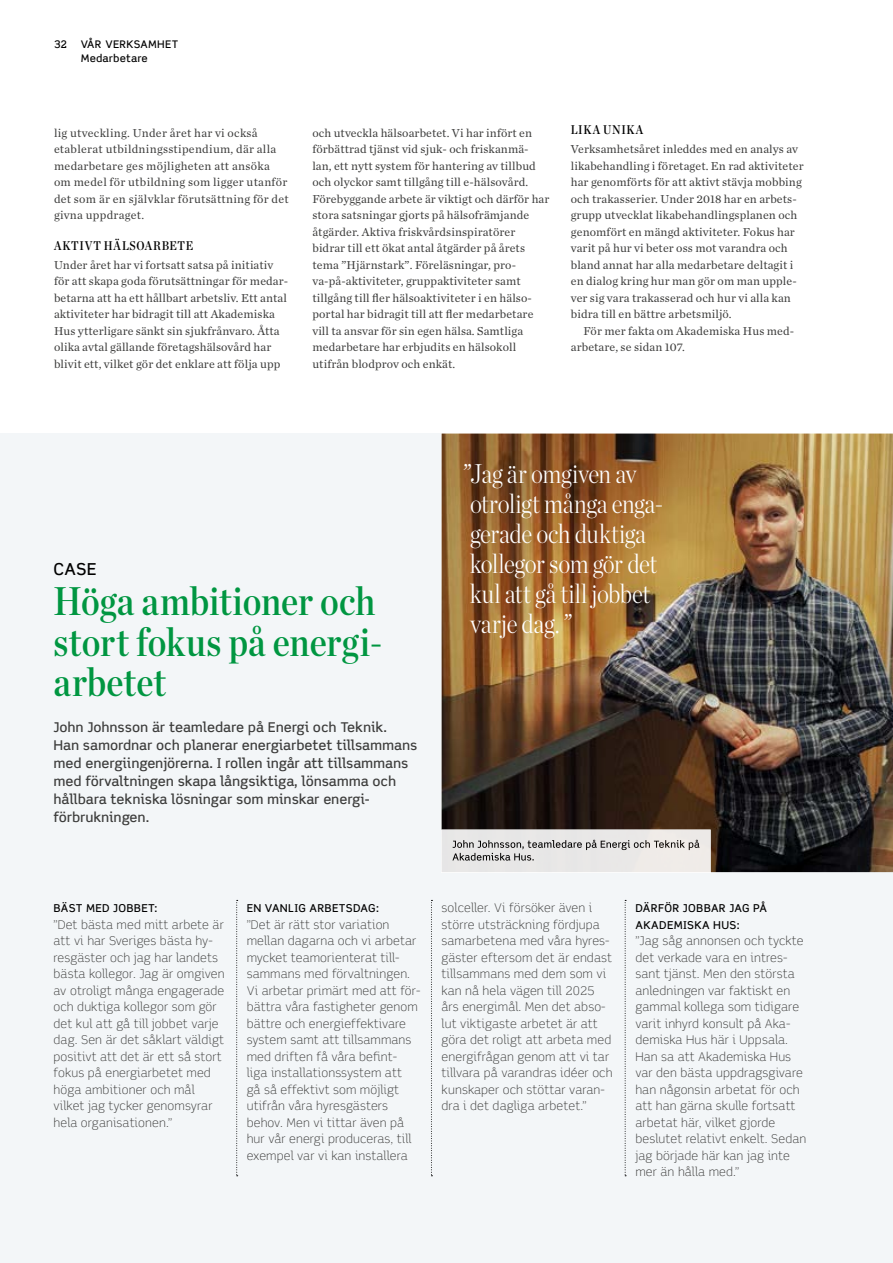
<style>
.page{position:relative;width:893px;height:1263px;background:#fff}
.page>*{position:absolute;margin:0;border:0;box-sizing:border-box;transform-origin:0 0}
.t1{font:40.5px/40.5px "Chronicle Deck Cond Semi";color:#009641}
.t2{font:300 27px/30px "Chronicle Disp Cond";letter-spacing:-.015em;color:#fff}
.t3{font:16.5px "Scene AH Medium";color:#000}
.t4{font:13.5px/18px "Scene AH Medium";letter-spacing:-.01em;color:#3c3c3b}
.t5{font:12.75px "Chronicle Deck Cond Semi";letter-spacing:.05em;color:#000}
.t6{font:12px/16.5px "Chronicle Text G1";letter-spacing:.01em;color:#3c3c3b}
.t7{font:12px/16.5px "Scene AH Light";letter-spacing:.01em;color:#3c3c3b}
.t8{font:10.8px/16.5px "Scene AH Medium";letter-spacing:.03em;color:#000}
.t9{font:10.5px/13.5px "Scene AH Medium";letter-spacing:.01em;color:#000}
</style>
<div class="page">
<div style="left:0;top:434px;width:893px;height:829px;background:#f3f6f8"></div>
<img style="left:442px;top:434px;width:451px;height:438px">
<svg style="left:236px;top:900px;width:2px;height:276px"></svg>
<svg style="left:431px;top:900px;width:1px;height:276px"></svg>
<svg style="left:625px;top:900px;width:1px;height:276px"></svg>
<div style="left:442px;top:830px;width:269px;height:42px;background:#e9e8e7"></div>
<img style="left:452px;top:840px;width:248px;height:10px">
<img style="left:452px;top:853px;width:82px;height:8px">
<p class="t9" style="left:54px;top:38px;width:15px">32</p>
<p class="t9" style="left:81px;top:38px;width:99px">VÅR VERKSAMHET<br>Medarbetare</p>
<p class="t6" style="left:54px;top:124px;width:236px">lig utveckling. Under året har vi också etablerat utbildningsstipendium, där alla medarbetare ges möjligheten att ansöka om medel för utbildning som ligger utanför det som är en självklar förutsättning för det givna uppdraget.</p>
<p class="t5" style="left:54px;top:236px;width:141px">AKTIVT HÄLSOARBETE</p>
<p class="t6" style="left:54px;top:256px;width:236px">Under året har vi fortsatt satsa på initiativ för att skapa goda förutsättningar för medar&shy;betarna att ha ett hållbart arbetsliv. Ett antal aktiviteter har bidragit till att Akademiska Hus ytterligare sänkt sin sjukfrånvaro. Åtta olika avtal gällande företagshälsovård har blivit ett, vilket gör det enklare att följa upp</p>
<p class="t6" style="left:312px;top:124px;width:239px">och utveckla hälsoarbetet. Vi har infört en förbättrad tjänst vid sjuk- och friskanmä&shy;lan, ett nytt system för hantering av tillbud och olyckor samt tillgång till e-hälsovård.<br>Förebyggande arbete är viktigt och därför har stora satsningar gjorts på hälsofrämjande åtgärder. Aktiva friskvårdsinspiratörer bidrar till ett ökat antal åtgärder på årets tema ”Hjärnstark”. Föreläsningar, pro&shy;va-på-aktiviteter, gruppaktiviteter samt tillgång till fler hälsoaktiviteter i en hälso&shy;portal har bidragit till att fler medarbetare vill ta ansvar för sin egen hälsa. Samtliga medarbetare har erbjudits en hälsokoll utifrån blodprov och enkät.</p>
<p class="t5" style="left:571px;top:120px;width:74px">LIKA UNIKA</p>
<p class="t6" style="left:571px;top:140px;width:234px">Verksamhetsåret inleddes med en analys av likabehandling i företaget. En rad aktiviteter har genomförts för att aktivt stävja mobbing och trakasserier. Under 2018 har en arbets&shy;grupp utvecklat likabehandlingsplanen och genomfört en mängd aktiviteter. Fokus har varit på hur vi beter oss mot varandra och bland annat har alla medarbetare deltagit i en dialog kring hur man gör om man upple&shy;ver sig vara trakasserad och hur vi alla kan bidra till en bättre arbetsmiljö.</p>
<p class="t6" style="left:571px;top:322px;width:225px;text-indent:13px">För mer fakta om Akademiska Hus med&shy;arbetare, se sidan 107.</p>
<h3 class="t3" style="left:54px;top:558px;width:44px">CASE</h3>
<h1 class="t1" style="left:54px;top:578px;width:330px">Höga ambitioner och stort fokus på energi&shy;arbetet</h1>
<p class="t4" style="left:54px;top:718px;width:365px">John Johnsson är teamledare på Energi och Teknik.<br>Han samordnar och planerar energiarbetet tillsammans med energiingenjörerna. I rollen ingår att tillsammans med förvaltningen skapa långsiktiga, lönsamma och hållbara tekniska lösningar som minskar energi&shy;förbrukningen.</p>
<h2 class="t2" style="left:463px;top:457px;width:202px">” Jag är omgiven av otroligt många enga&shy;gerade och duktiga kollegor som gör det kul att gå till jobbet varje dag. ”</h2>
<p class="t8" style="left:54px;top:900px;width:105px">BÄST MED JOBBET:</p>
<p class="t7" style="left:54px;top:916px;width:173px">”Det bästa med mitt arbete är att vi har Sveriges bästa hy&shy;resgäster och jag har landets bästa kollegor. Jag är omgiven av otroligt många engagerade och duktiga kollegor som gör det kul att gå till jobbet varje dag. Sen är det såklart väldigt positivt att det är ett så stort fokus på energiarbetet med höga ambitioner och mål vilket jag tycker genomsyrar hela organisationen.”</p>
<p class="t8" style="left:247px;top:900px;width:134px">EN VANLIG ARBETSDAG:</p>
<p class="t7" style="left:247px;top:916px;width:175px">”Det är rätt stor variation mellan dagarna och vi arbetar mycket teamorienterat till&shy;sammans med förvaltningen.<br>Vi arbetar primärt med att för&shy;bättra våra fastigheter genom bättre och energieffektivare system samt att tillsammans med driften få våra befint&shy;liga installationssystem att<br>gå så effektivt som möjligt utifrån våra hyresgästers behov. Men vi tittar även på hur vår energi produceras, till exempel var vi kan installera</p>
<p class="t7" style="left:442px;top:900px;width:172px">solceller. Vi försöker även i större utsträckning fördjupa samarbetena med våra hyres&shy;gäster eftersom det är endast tillsammans med dem som vi kan nå hela vägen till 2025 års energimål. Men det abso&shy;lut viktigaste arbetet är att göra det roligt att arbeta med energifrågan genom att vi tar tillvara på varandras idéer och kunskaper och stöttar varan&shy;dra i det dagliga arbetet.”</p>
<p class="t8" style="left:635px;top:900px;width:133px">DÄRFÖR JOBBAR JAG PÅ<br>AKADEMISKA HUS:</p>
<p class="t7" style="left:635px;top:933px;width:172px">”Jag såg annonsen och tyckte det verkade vara en intres&shy;sant tjänst. Men den största anledningen var faktiskt en gammal kollega som tidigare varit inhyrd konsult på Aka&shy;demiska Hus här i Uppsala.<br>Han sa att Akademiska Hus var den bästa uppdragsgivare han någonsin arbetat för och att han gärna skulle fortsatt arbetat här, vilket gjorde beslutet relativt enkelt. Sedan jag började här kan jag inte mer än hålla med.”</p>
</div>
